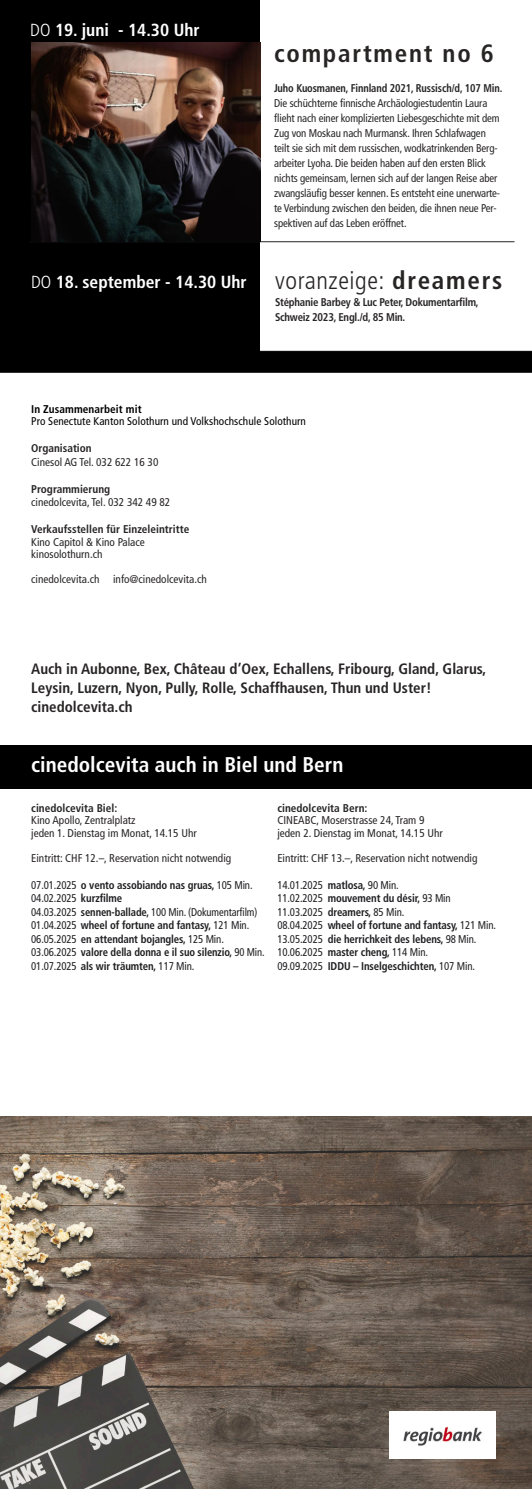
<style>
.page{position:relative;width:532px;height:1489px;background:#fff}
.page>*{position:absolute;margin:0;border:0;box-sizing:border-box;transform-origin:0 0}
.t1{font:700 condensed 25px "Frutiger LT Std";letter-spacing:.07em;color:#272424}
.t2{font:700 condensed 21.25px "Frutiger LT Std";color:#fff}
.t3{font:700 condensed 17.5px "Frutiger LT Std";color:#fff}
.t4{font:700 condensed 15px/18.8px "Frutiger LT Std";color:#272424}
.t5{font:700 condensed 11.25px/13.5px "Frutiger LT Std";letter-spacing:-.01em;color:#1f1e21;scale:.96 1}
.t6{font:condensed 11.25px/15px "Frutiger LT Std";letter-spacing:-.01em;color:#272424;scale:.96 1}
.t7{font:condensed 11.25px/12.5px "Frutiger LT Std";letter-spacing:-.01em;color:#272424}
.t8{font:700 condensed 11.25px "Frutiger LT Std";letter-spacing:-.01em;color:#272424}
.t9{font:700 condensed 11.25px/15px "Frutiger LT Std";letter-spacing:-.01em;color:#272424;scale:.96 1}
.t10{font:condensed 11.25px "Frutiger LT Std";letter-spacing:.005em;color:#000}
.t11{font:700 condensed 11.25px "Frutiger LT Std";letter-spacing:-.01em;color:#272424;scale:.93 1}
.t12{font:700 condensed 11.25px "Frutiger LT Std";letter-spacing:.005em;color:#000}
.s1{font-weight:300}
.s2{font-weight:300;font-size:25px;color:#272424}
.s3{font-size:25px;color:#272424}
.s4{font-weight:400}
</style>
<div class="page">
<img style="left:0;top:1116px;width:531px;height:372px">
<div style="left:0;top:0;width:260px;height:351px;background:#000"></div>
<div style="left:388px;top:1410px;width:107px;height:48px;background:#fff"></div>
<img style="left:403px;top:1427px;width:79px;height:19px">
<div style="left:0;top:745px;width:531px;height:43px;background:#000"></div>
<hr style="left:30px;top:241px;width:484px;height:1px;background:#272424">
<img style="left:31px;top:42px;width:229px;height:200px">
<div style="left:0;top:351px;width:531px;height:21px;background:#000"></div>
<h3 class="t3" style="left:30px;top:22px;width:171px"><span class="s1">DO</span> 19. juni - 14.30 Uhr</h3>
<h1 class="t1" style="left:274px;top:43px;width:221px">compartment no 6</h1>
<p class="t11" style="left:274px;top:83px;width:247px">Juho Kuosmanen, Finnland 2021, Russisch/d, 107 Min.</p>
<p class="t6" style="left:274px;top:96px;width:237px">Die schüchterne finnische Archäologiestudentin Laura flieht nach einer komplizierten Liebesgeschichte mit dem Zug von Moskau nach Murmansk. Ihren Schlafwagen teilt sie sich mit dem russischen, wodkatrinkenden Berg&shy;arbeiter Lyoha. Die beiden haben auf den ersten Blick nichts gemeinsam, lernen sich auf der langen Reise aber zwangsläufig besser kennen. Es entsteht eine unerwarte&shy;te Verbindung zwischen den beiden, die ihnen neue Per&shy;spektiven auf das Leben eröffnet.</p>
<h3 class="t3" style="left:31px;top:275px;width:472px"><span class="s1">DO</span> 18. september - 14.30 Uhr <span class="s2">voranzeige:</span> <span class="s3">dreamers</span></h3>
<p class="t9" style="left:275px;top:296px;width:214px">Stéphanie Barbey &amp; Luc Peter, Dokumentarfilm,<br>Schweiz 2023, Engl./d, 85 Min.</p>
<p class="t12" style="left:31px;top:404px;width:112px">In Zusammenarbeit mit</p>
<p class="t10" style="left:31px;top:416px;width:276px">Pro Senectute Kanton Solothurn und Volkshochschule Solothurn</p>
<p class="t8" style="left:31px;top:443px;width:62px">Organisation</p>
<p class="t7" style="left:31px;top:456px;width:129px">Cinesol AG Tel. 032 622 16 30</p>
<p class="t8" style="left:31px;top:484px;width:80px">Programmierung</p>
<p class="t7" style="left:31px;top:497px;width:140px">cinedolcevita, Tel. 032 342 49 82</p>
<p class="t8" style="left:31px;top:524px;width:160px">Verkaufsstellen für Einzeleintritte</p>
<p class="t7" style="left:31px;top:536px;width:115px">Kino Capitol &amp; Kino Palace kinosolothurn.ch</p>
<p class="t7" style="left:31px;top:574px;width:177px">cinedolcevita.ch info@cinedolcevita.ch</p>
<h3 class="t4" style="left:31px;top:661px;width:456px">Auch in Aubonne, Bex, Château d’Oex, Echallens, Fribourg, Gland, Glarus,<br>Leysin, Luzern, Nyon, Pully, Rolle, Schaffhausen, Thun und Uster! cinedolcevita.ch</h3>
<h2 class="t2" style="left:31px;top:756px;width:313px">cinedolcevita auch in Biel und Bern</h2>
<p class="t8" style="left:31px;top:803px;width:88px">cinedolcevita Biel:</p>
<p class="t7" style="left:31px;top:815px;width:167px">Kino Apollo, Zentralplatz<br>jeden 1. Dienstag im Monat, 14.15 Uhr</p>
<p class="t7" style="left:31px;top:852px;width:201px">Eintritt: CHF 12.–, Reservation nicht notwendig</p>
<p class="t5" style="left:31px;top:879px;width:244px"><span class="s4">07.01.2025</span> o vento assobiando nas gruas, <span class="s4">105 Min.<br>04.02.2025</span> kurzfilme<br><span class="s4">04.03.2025</span> sennen-ballade, <span class="s4">100 Min. (Dokumentarfilm)<br>01.04.2025</span> wheel of fortune and fantasy, <span class="s4">121 Min.<br>06.05.2025</span> en attendant bojangles, <span class="s4">125 Min.<br>03.06.2025</span> valore della donna e il suo silenzio, <span class="s4">90 Min.<br>01.07.2025</span> als wir träumten, <span class="s4">117 Min.</span></p>
<p class="t8" style="left:277px;top:803px;width:92px">cinedolcevita Bern:</p>
<p class="t7" style="left:277px;top:815px;width:167px">CINEABC, Moserstrasse 24, Tram 9 jeden 2. Dienstag im Monat, 14.15 Uhr</p>
<p class="t7" style="left:277px;top:852px;width:201px">Eintritt: CHF 13.–, Reservation nicht notwendig</p>
<p class="t5" style="left:277px;top:879px;width:229px"><span class="s4">14.01.2025</span> matlosa, <span class="s4">90 Min.<br>11.02.2025</span> mouvement du désir, <span class="s4">93 Min 11.03.2025</span> dreamers, <span class="s4">85 Min.<br>08.04.2025</span> wheel of fortune and fantasy, <span class="s4">121 Min.<br>13.05.2025</span> die herrichkeit des lebens, <span class="s4">98 Min.<br>10.06.2025</span> master cheng, <span class="s4">114 Min.<br>09.09.2025</span> IDDU – Inselgeschichten, <span class="s4">107 Min.</span></p>
</div>
